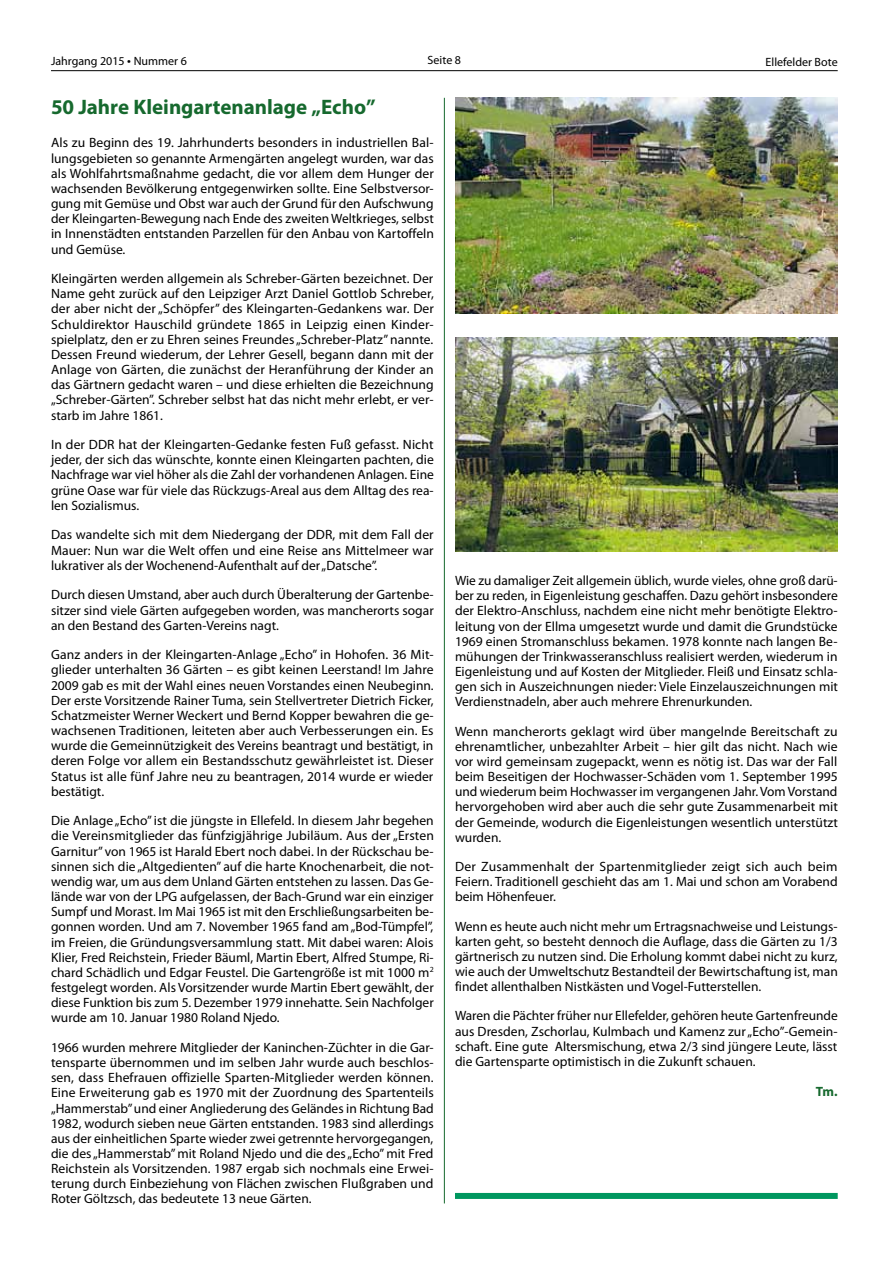
<style>
.page{position:relative;width:893px;height:1263px;background:#fff}
.page>*{position:absolute;margin:0;border:0;box-sizing:border-box;transform-origin:0 0}
.t1{font:700 21px "Myriad Pro";letter-spacing:-.005em;color:#16692e}
.t2{font:13.5px/15.1px "Myriad Pro";color:#000;text-align:justify}
.t3{font:700 13.5px "Myriad Pro";color:#16692e}
.t4{font:12px "Myriad Pro";color:#000}
.s1{font-size:13.5px}
</style>
<div class="page">
<hr style="left:51px;top:70px;width:787px;height:1px;background:#000">
<hr style="left:444px;top:98px;width:1px;height:1105px;background:#16692e">
<img style="left:455px;top:98px;width:383px;height:215px">
<img style="left:455px;top:338px;width:383px;height:214px">
<div style="left:455px;top:1193px;width:383px;height:6px;background:#00975f"></div>
<p class="t4" style="left:51px;top:55px;width:137px">Jahrgang 2015 <span class="s1">•</span> Nummer 6</p>
<p class="t4" style="left:428px;top:54px;width:35px">Seite 8</p>
<p class="t4" style="left:766px;top:56px;width:74px">Ellefelder Bote</p>
<h1 class="t1" style="left:51px;top:95px;width:326px">50 Jahre Kleingartenanlage „Echo”</h1>
<p class="t2" style="left:51px;top:136px;width:385px">Als zu Beginn des 19. Jahrhunderts besonders in industriellen Bal&shy;lungsgebieten so genannte Armengärten angelegt wurden, war das als Wohlfahrtsmaßnahme gedacht, die vor allem dem Hunger der wachsenden Bevölkerung entgegenwirken sollte. Eine Selbstversor&shy;gung mit Gemüse und Obst war auch der Grund für den Aufschwung der Kleingarten-Bewegung nach Ende des zweiten Weltkrieges, selbst in Innenstädten entstanden Parzellen für den Anbau von Kartoffeln und Gemüse.</p>
<p class="t2" style="left:51px;top:271px;width:384px">Kleingärten werden allgemein als Schreber-Gärten bezeichnet. Der Name geht zurück auf den Leipziger Arzt Daniel Gottlob Schreber, der aber nicht der „Schöpfer” des Kleingarten-Gedankens war. Der Schuldirektor Hauschild gründete 1865 in Leipzig einen Kinder&shy;spielplatz, den er zu Ehren seines Freundes „Schreber-Platz” nannte.<br>Dessen Freund wiederum, der Lehrer Gesell, begann dann mit der Anlage von Gärten, die zunächst der Heranführung der Kinder an das Gärtnern gedacht waren – und diese erhielten die Bezeichnung „Schreber-Gärten”. Schreber selbst hat das nicht mehr erlebt, er ver&shy;starb im Jahre 1861.</p>
<p class="t2" style="left:51px;top:437px;width:384px">In der DDR hat der Kleingarten-Gedanke festen Fuß gefasst. Nicht jeder, der sich das wünschte, konnte einen Kleingarten pachten, die Nachfrage war viel höher als die Zahl der vorhandenen Anlagen. Eine grüne Oase war für viele das Rückzugs-Areal aus dem Alltag des rea&shy;len Sozialismus.</p>
<p class="t2" style="left:51px;top:528px;width:384px">Das wandelte sich mit dem Niedergang der DDR, mit dem Fall der Mauer: Nun war die Welt offen und eine Reise ans Mittelmeer war lukrativer als der Wochenend-Aufenthalt auf der „Datsche”.</p>
<p class="t2" style="left:51px;top:587px;width:384px">Durch diesen Umstand, aber auch durch Überalterung der Gartenbe&shy;sitzer sind viele Gärten aufgegeben worden, was mancherorts sogar an den Bestand des Garten-Vereins nagt.</p>
<p class="t2" style="left:51px;top:647px;width:384px">Ganz anders in der Kleingarten-Anlage „Echo” in Hohofen. 36 Mit&shy;glieder unterhalten 36 Gärten – es gibt keinen Leerstand! Im Jahre 2009 gab es mit der Wahl eines neuen Vorstandes einen Neubeginn.<br>Der erste Vorsitzende Rainer Tuma, sein Stellvertreter Dietrich Ficker, Schatzmeister Werner Weckert und Bernd Kopper bewahren die ge&shy;wachsenen Traditionen, leiteten aber auch Verbesserungen ein. Es wurde die Gemeinnützigkeit des Vereins beantragt und bestätigt, in deren Folge vor allem ein Bestandsschutz gewährleistet ist. Dieser Status ist alle fünf Jahre neu zu beantragen, 2014 wurde er wieder bestätigt.</p>
<p class="t2" style="left:51px;top:813px;width:384px">Die Anlage „Echo” ist die jüngste in Ellefeld. In diesem Jahr begehen die Vereinsmitglieder das fünfzigjährige Jubiläum. Aus der „Ersten Garnitur” von 1965 ist Harald Ebert noch dabei. In der Rückschau be&shy;sinnen sich die „Altgedienten” auf die harte Knochenarbeit, die not&shy;wendig war, um aus dem Unland Gärten entstehen zu lassen. Das Ge&shy;lände war von der LPG aufgelassen, der Bach-Grund war ein einziger Sumpf und Morast. Im Mai 1965 ist mit den Erschließungsarbeiten be&shy;gonnen worden. Und am 7. November 1965 fand am „Bod-Tümpfel”, im Freien, die Gründungsversammlung statt. Mit dabei waren: Alois Klier, Fred Reichstein, Frieder Bäuml, Martin Ebert, Alfred Stumpe, Ri&shy;chard Schädlich und Edgar Feustel. Die Gartengröße ist mit 1000 m<sup>2 </sup>festgelegt worden. Als Vorsitzender wurde Martin Ebert gewählt, der diese Funktion bis zum 5. Dezember 1979 innehatte. Sein Nachfolger wurde am 10. Januar 1980 Roland Njedo.</p>
<p class="t2" style="left:51px;top:1040px;width:384px">1966 wurden mehrere Mitglieder der Kaninchen-Züchter in die Gar&shy;tensparte übernommen und im selben Jahr wurde auch beschlos&shy;sen, dass Ehefrauen offizielle Sparten-Mitglieder werden können.<br>Eine Erweiterung gab es 1970 mit der Zuordnung des Spartenteils „Hammerstab” und einer Angliederung des Geländes in Richtung Bad 1982, wodurch sieben neue Gärten entstanden. 1983 sind allerdings aus der einheitlichen Sparte wieder zwei getrennte hervorgegangen, die des „Hammerstab” mit Roland Njedo und die des „Echo” mit Fred Reichstein als Vorsitzenden. 1987 ergab sich nochmals eine Erwei&shy;terung durch Einbeziehung von Flächen zwischen Flußgraben und Roter Göltzsch, das bedeutete 13 neue Gärten.</p>
<p class="t2" style="left:455px;top:573px;width:384px">Wie zu damaliger Zeit allgemein üblich, wurde vieles, ohne groß darü&shy;ber zu reden, in Eigenleistung geschaffen. Dazu gehört insbesondere der Elektro-Anschluss, nachdem eine nicht mehr benötigte Elektro&shy;leitung von der Ellma umgesetzt wurde und damit die Grundstücke 1969 einen Stromanschluss bekamen. 1978 konnte nach langen Be&shy;mühungen der Trinkwasseranschluss realisiert werden, wiederum in Eigenleistung und auf Kosten der Mitglieder. Fleiß und Einsatz schla&shy;gen sich in Auszeichnungen nieder: Viele Einzelauszeichnungen mit Verdienstnadeln, aber auch mehrere Ehrenurkunden.</p>
<p class="t2" style="left:455px;top:724px;width:384px">Wenn mancherorts geklagt wird über mangelnde Bereitschaft zu ehrenamtlicher, unbezahlter Arbeit – hier gilt das nicht. Nach wie vor wird gemeinsam zugepackt, wenn es nötig ist. Das war der Fall beim Beseitigen der Hochwasser-Schäden vom 1. September 1995 und wiederum beim Hochwasser im vergangenen Jahr. Vom Vorstand hervorgehoben wird aber auch die sehr gute Zusammenarbeit mit der Gemeinde, wodurch die Eigenleistungen wesentlich unterstützt wurden.</p>
<p class="t2" style="left:455px;top:859px;width:384px">Der Zusammenhalt der Spartenmitglieder zeigt sich auch beim Feiern. Traditionell geschieht das am 1. Mai und schon am Vorabend beim Höhenfeuer.</p>
<p class="t2" style="left:455px;top:919px;width:384px">Wenn es heute auch nicht mehr um Ertragsnachweise und Leistungs&shy;karten geht, so besteht dennoch die Auflage, dass die Gärten zu 1/3 gärtnerisch zu nutzen sind. Die Erholung kommt dabei nicht zu kurz, wie auch der Umweltschutz Bestandteil der Bewirtschaftung ist, man findet allenthalben Nistkästen und Vogel-Futterstellen.</p>
<p class="t2" style="left:455px;top:1008px;width:384px">Waren die Pächter früher nur Ellefelder, gehören heute Gartenfreunde aus Dresden, Zschorlau, Kulmbach und Kamenz zur „Echo”-Gemein&shy;schaft. Eine gute Altersmischung, etwa 2/3 sind jüngere Leute, lässt die Gartensparte optimistisch in die Zukunft schauen.</p>
<p class="t3" style="left:816px;top:1083px;width:23px">Tm.</p>
</div>
